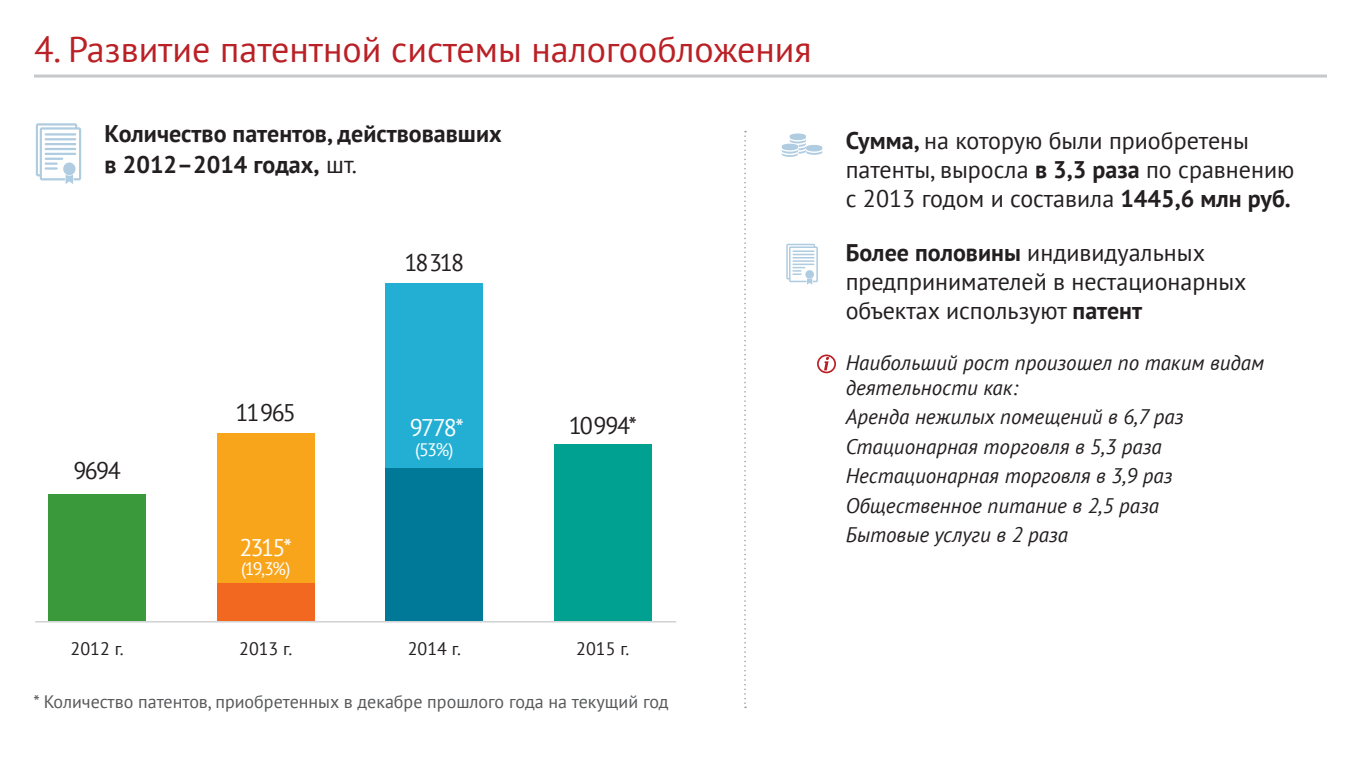
<style>
.page{position:relative;width:1361px;height:766px;background:#fff}
.page>*{position:absolute;margin:0;border:0;box-sizing:border-box;transform-origin:0 0}
.t1{font:36px "PT Sans";color:#ba2126}
.t2{font:24px/28.8px "PT Sans";color:#231f20}
.t3{font:700 24px/31.3px "PT Sans";color:#231f20}
.t4{font:24px "PT Sans";letter-spacing:-.08em;color:#fff}
.t5{font:italic 21px/29.4px "PT Sans";color:#231f20}
.t6{font:18px "PT Sans";color:#57585a}
.t7{font:18px "PT Sans";color:#231f20}
.t8{font:18px "PT Sans";color:#fff}
.s1{font-size:24.3px}
.s2{font-weight:400;font-size:24.3px}
.s3{font-weight:700}
</style>
<div class="page">
<hr style="left:34px;top:74px;width:1293px;height:3px;background:#c7c8ca">
<svg style="left:782px;top:133px;width:40px;height:24px"></svg>
<svg style="left:786px;top:244px;width:32px;height:40px"></svg>
<svg style="left:817px;top:354px;width:19px;height:19px"></svg>
<svg style="left:36px;top:123px;width:45px;height:61px"></svg>
<svg style="left:744px;top:131px;width:2px;height:577px"></svg>
<hr style="left:35px;top:621px;width:641px;height:1px;background:#d1d2d4">
<div style="left:386px;top:283px;width:97px;height:337px;background:#23afd4"></div>
<div style="left:217px;top:433px;width:97px;height:187px;background:#f9a51b"></div>
<div style="left:49px;top:494px;width:97px;height:126px;background:#3a9a3b"></div>
<div style="left:554px;top:444px;width:97px;height:176px;background:#00a191"></div>
<div style="left:386px;top:468px;width:97px;height:152px;background:#007897"></div>
<div style="left:217px;top:583px;width:97px;height:37px;background:#f36821"></div>
<h1 class="t1" style="left:34px;top:26px;width:779px">4. Развитие патентной системы налогообложения</h1>
<p class="t3" style="left:105px;top:117px;width:399px">Количество патентов, действовавших в 2012–2014 годах<span class="s1">,</span> <span class="s2">шт.</span></p>
<p class="t2" style="left:73px;top:456px;width:49px">9694</p>
<p class="t2" style="left:236px;top:398px;width:62px">11965</p>
<p class="t4" style="left:239px;top:531px;width:54px">2315*</p>
<p class="t8" style="left:241px;top:557px;width:51px">(19,3%)</p>
<p class="t2" style="left:404px;top:248px;width:61px">18318</p>
<p class="t4" style="left:410px;top:412px;width:56px">9778*</p>
<p class="t2" style="left:569px;top:410px;width:70px">10994*</p>
<p class="t8" style="left:415px;top:438px;width:40px">(53%)</p>
<p class="t7" style="left:71px;top:636px;width:55px">2012 г.</p>
<p class="t7" style="left:239px;top:636px;width:55px">2013 г.</p>
<p class="t7" style="left:408px;top:636px;width:55px">2014 г.</p>
<p class="t7" style="left:576px;top:636px;width:55px">2015 г.</p>
<p class="t6" style="left:34px;top:690px;width:636px">* Количество патентов, приобретенных в декабре прошлого года на текущий год</p>
<p class="t2" style="left:846px;top:126px;width:450px"><span class="s3">Сумма,</span> на которую были приобретены патенты, выросла <span class="s3">в 3,3 раза</span> по сравнению с 2013 годом и составила <span class="s3">1445,6 млн руб.</span></p>
<p class="t2" style="left:846px;top:238px;width:402px"><span class="s3">Более половины</span> индивидуальных предпринимателей в нестационарных объектах используют <span class="s3">патент</span></p>
<p class="t5" style="left:846px;top:349px;width:420px;line-height:25.2px">Наибольший рост произошел по таким видам деятельности как:</p>
<p class="t5" style="left:846px;top:402px;width:339px">Аренда нежилых помещений в 6,7 раз<br>Стационарная торговля в 5,3 раза<br>Нестационарная торговля в 3,9 раз<br>Общественное питание в 2,5 раза<br>Бытовые услуги в 2 раза</p>
</div>
